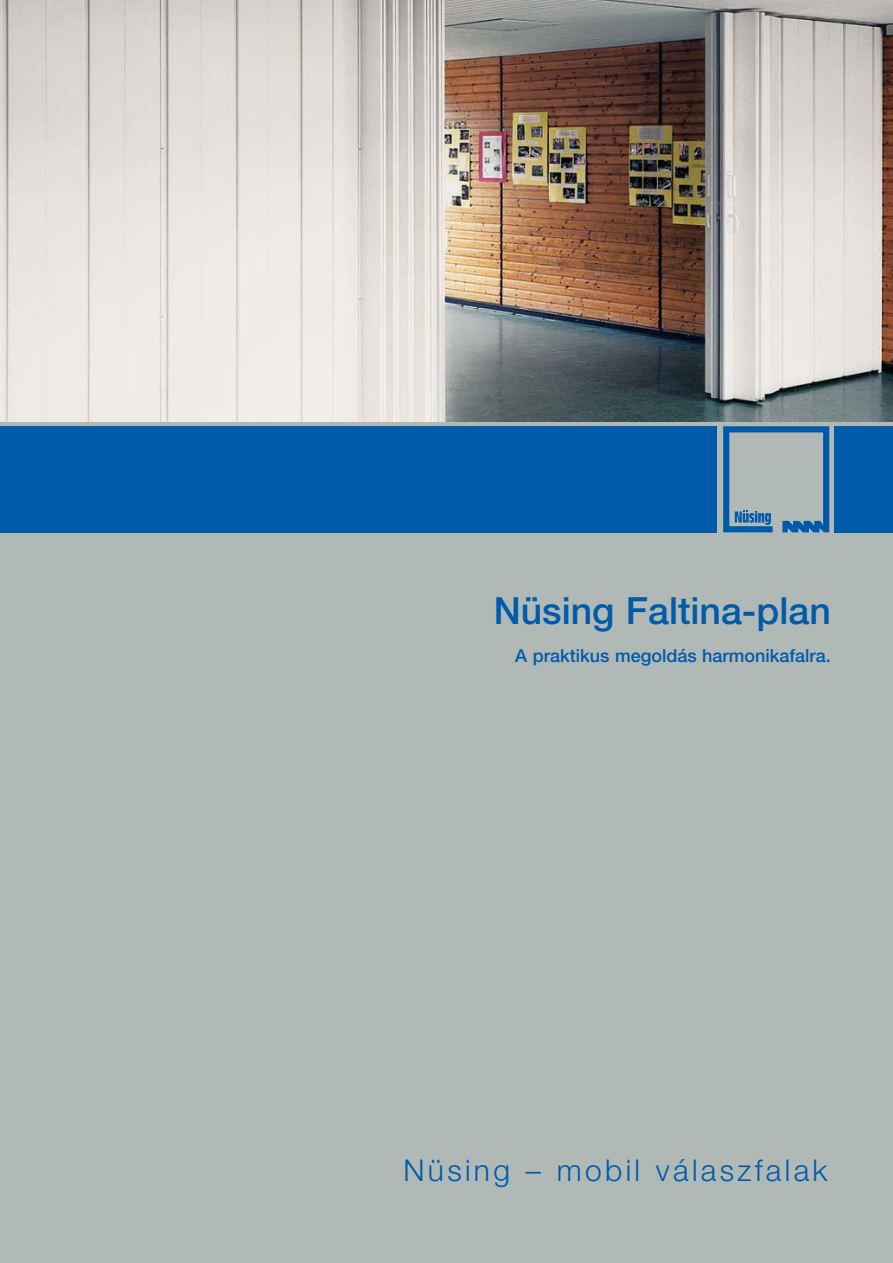
<style>
.page{position:relative;width:893px;height:1263px;background:#fff}
.page>*{position:absolute;margin:0;border:0;box-sizing:border-box;transform-origin:0 0}
.t1{font:500 37.5px "Helvetica Neue CE";color:#005baa}
.t2{font:300 30px "Helvetica Neue CE";letter-spacing:.11em;color:#005baa}
.t3{font:500 18px "Helvetica Neue CE";color:#005baa}
</style>
<div class="page">
<div style="left:0;top:1px;width:893px;height:1262px;background:#b1b9b6"></div>
<div style="left:0;top:426px;width:893px;height:106px;background:#005baa"></div>
<div style="left:718px;top:426px;width:116px;height:117px;background:#b1b9b6"></div>
<svg style="left:723px;top:426px;width:106px;height:106px"></svg>
<img style="left:0;top:1px;width:893px;height:421px">
<h1 class="t1" style="left:494px;top:597px;width:339px">Nüsing Faltina-plan</h1>
<p class="t3" style="left:515px;top:649px;width:317px">A praktikus megoldás harmonikafalra.</p>
<h2 class="t2" style="left:403px;top:1159px;width:426px">Nüsing – mobil válaszfalak</h2>
</div>
